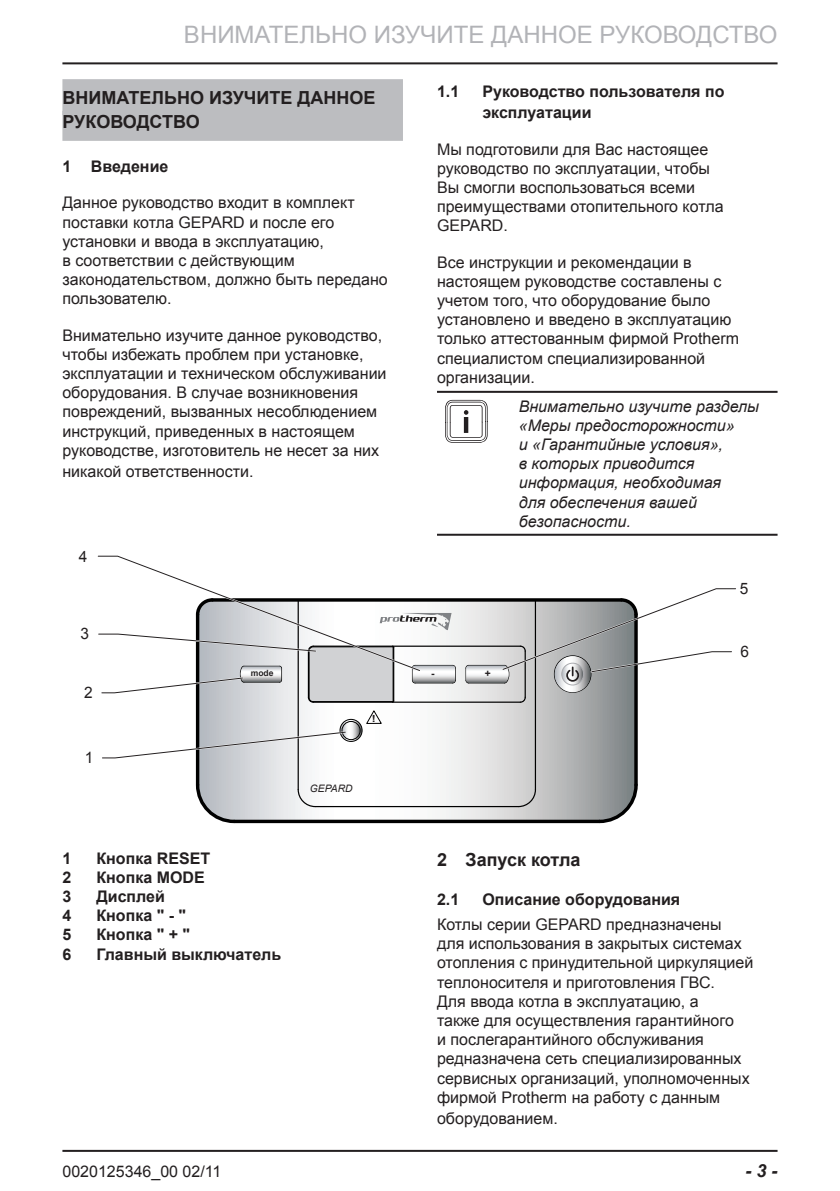
<style>
.page{position:relative;width:840px;height:1191px;background:#fff}
.page>*{position:absolute;margin:0;border:0;box-sizing:border-box;transform-origin:0 0}
.t1{font:52px "Vaillant Piktogramme";color:#231f20}
.t2{font:24px "Arial";color:#b2b3b7}
.t3{font:700 18px/24px "Arial";color:#231f20}
.t4{font:italic 700 18px "Arial";color:#231f20}
.t5{font:16px/19.2px "Arial";color:#231f20}
.t6{font:700 16px/21.6px "Arial";color:#231f20}
.t7{font:italic 16px/19.2px "Arial";color:#231f20}
.t8{font:15.8px "Arial";color:#231f20}
.t9{font:italic 10.2px "Arial";color:#231f20}
.t10{font:700 10.2px "Arial";color:#231f20}
.t11{font:700 9.8px "Arial";color:#231f20;scale:1.22 1}
.t12{font:700 8.6px "Arial";color:#231f20}
</style>
<div class="page">
<hr style="left:62px;top:62px;width:715px;height:2px;background:#231f20">
<hr style="left:62px;top:1149px;width:715px;height:2px;background:#231f20">
<div style="left:62px;top:79px;width:341px;height:36px;background:#bcbdc0"></div>
<div style="left:62px;top:111px;width:341px;height:30px;background:#bcbdc0"></div>
<svg style="left:199px;top:601px;width:435px;height:218px"></svg>
<svg style="left:365px;top:709px;width:17px;height:15px"></svg>
<svg style="left:340px;top:719px;width:22px;height:22px"></svg>
<div style="left:340px;top:719px;width:22px;height:22px;border:1px solid #000;border-radius:50%"></div>
<svg style="left:237px;top:819px;width:358px;height:4px"></svg>
<hr style="left:315px;top:806px;width:203px;height:1px;background:#000">
<hr style="left:313px;top:701px;width:207px;height:2px;background:#000">
<hr style="left:313px;top:645px;width:207px;height:2px;background:#000">
<hr style="left:196px;top:614px;width:3px;height:171px;background:#000">
<hr style="left:212px;top:598px;width:409px;height:3px;background:#000">
<hr style="left:297px;top:600px;width:1px;height:189px;background:#000">
<hr style="left:524px;top:651px;width:1px;height:46px;background:#000">
<hr style="left:534px;top:600px;width:1px;height:189px;background:#000">
<hr style="left:634px;top:614px;width:3px;height:171px;background:#000">
<svg style="left:195px;top:781px;width:42px;height:43px"></svg>
<svg style="left:297px;top:788px;width:19px;height:19px"></svg>
<svg style="left:342px;top:721px;width:18px;height:18px"></svg>
<div style="left:341px;top:721px;width:19px;height:18px;border:1px solid #000;border-radius:50%"></div>
<svg style="left:517px;top:788px;width:19px;height:19px"></svg>
<svg style="left:519px;top:696px;width:7px;height:7px"></svg>
<svg style="left:595px;top:781px;width:43px;height:43px"></svg>
<svg style="left:554px;top:656px;width:36px;height:36px"></svg>
<div style="left:561px;top:663px;width:22px;height:22px;background:#bcbdc0;border-radius:50%"></div>
<div style="left:561px;top:662px;width:22px;height:23px;border:1px solid #aaabaf;border-radius:50%"></div>
<svg style="left:97px;top:555px;width:358px;height:148px"></svg>
<svg style="left:465px;top:588px;width:271px;height:95px"></svg>
<svg style="left:102px;top:730px;width:245px;height:29px"></svg>
<hr style="left:437px;top:391px;width:340px;height:2px;background:#231f20">
<hr style="left:437px;top:534px;width:340px;height:2px;background:#231f20">
<h2 class="t2" style="left:184px;top:21px;width:594px">ВНИМАТЕЛЬНО ИЗУЧИТЕ ДАННОЕ РУКОВОДСТВО</h2>
<p class="t3" style="left:62px;top:86px;width:314px">ВНИМАТЕЛЬНО ИЗУЧИТЕ ДАННОЕ<br>РУКОВОДСТВО</p>
<p class="t6" style="left:62px;top:156px;width:107px">1 Введение</p>
<p class="t5" style="left:62px;top:193px;width:327px">Данное руководство входит в комплект поставки котла GEPARD и после его установки и ввода в эксплуатацию,<br>в соответствии с действующим законодательством, должно быть передано пользователю.</p>
<p class="t5" style="left:62px;top:325px;width:325px">Внимательно изучите данное руководство, чтобы избежать проблем при установке, эксплуатации и техническом обслуживании оборудования. В случае возникновения повреждений, вызванных несоблюдением инструкций, приведенных в настоящем руководстве, изготовитель не несет за них</p>
<p class="t5" style="left:62px;top:462px;width:193px">никакой ответственности.</p>
<p class="t8" style="left:79px;top:548px;width:10px">4</p>
<p class="t8" style="left:80px;top:625px;width:10px">3</p>
<p class="t6" style="left:437px;top:80px;width:24px">1.1</p>
<p class="t6" style="left:482px;top:80px;width:243px">Руководство пользователя по эксплуатации</p>
<p class="t5" style="left:437px;top:139px;width:288px">Мы подготовили для Вас настоящее руководство по эксплуатации, чтобы<br>Вы смогли воспользоваться всеми преимуществами отопительного котла<br>GEPARD.</p>
<p class="t5" style="left:437px;top:252px;width:303px">Все инструкции и рекомендации в настоящем руководстве составлены с учетом того, что оборудование было установлено и введено в эксплуатацию только аттестованным фирмой Protherm специалистом специализированной организации.</p>
<h1 class="t1" style="left:445px;top:394px;width:58px">i</h1>
<p class="t7" style="left:518px;top:396px;width:241px">Внимательно изучите разделы «Меры предосторожности»<br>и «Гарантийные условия»,<br>в которых приводится информация, необходимая<br>для обеспечения вашей безопасности.</p>
<p class="t8" style="left:739px;top:580px;width:10px">5</p>
<p class="t8" style="left:740px;top:642px;width:10px">6</p>
<p class="t8" style="left:84px;top:684px;width:10px">2</p>
<p class="t8" style="left:85px;top:749px;width:10px">1</p>
<p class="t12" style="left:250px;top:668px;width:24px">mode</p>
<p class="t10" style="left:431px;top:667px;width:5px">-</p>
<p class="t10" style="left:484px;top:667px;width:8px">+</p>
<p class="t11" style="left:372px;top:712px;width:5px">!</p>
<p class="t9" style="left:310px;top:782px;width:44px">GEPARD</p>
<p class="t6" style="left:62px;top:847px;width:10px">1</p>
<p class="t6" style="left:96px;top:847px;width:115px">Кнопка RESET</p>
<p class="t6" style="left:62px;top:866px;width:10px">2</p>
<p class="t6" style="left:96px;top:866px;width:110px">Кнопка MODE</p>
<p class="t6" style="left:62px;top:885px;width:10px">3</p>
<p class="t6" style="left:96px;top:885px;width:70px">Дисплей</p>
<p class="t6" style="left:62px;top:904px;width:10px">4</p>
<p class="t6" style="left:96px;top:904px;width:91px">Кнопка " - "</p>
<p class="t6" style="left:62px;top:924px;width:10px">5</p>
<p class="t6" style="left:96px;top:924px;width:95px">Кнопка " + "</p>
<p class="t6" style="left:62px;top:943px;width:10px">6</p>
<p class="t6" style="left:96px;top:943px;width:186px">Главный выключатель</p>
<p class="t3" style="left:437px;top:848px;width:145px">2 Запуск котла</p>
<p class="t6" style="left:437px;top:888px;width:24px">2.1</p>
<p class="t6" style="left:482px;top:888px;width:199px">Описание оборудования</p>
<p class="t5" style="left:437px;top:914px;width:317px">Котлы серии GEPARD предназначены<br>для использования в закрытых системах отопления с принудительной циркуляцией теплоносителя и приготовления ГВС.<br>Для ввода котла в эксплуатацию, а<br>также для осуществления гарантийного<br>и послегарантийного обслуживания редназначена сеть специализированных сервисных организаций, уполномоченных фирмой Protherm на работу с данным</p>
<p class="t5" style="left:437px;top:1109px;width:122px">оборудованием.</p>
<p class="t5" style="left:62px;top:1162px;width:160px">0020125346_00 02/11</p>
<p class="t4" style="left:745px;top:1160px;width:34px">- 3 -</p>
</div>
